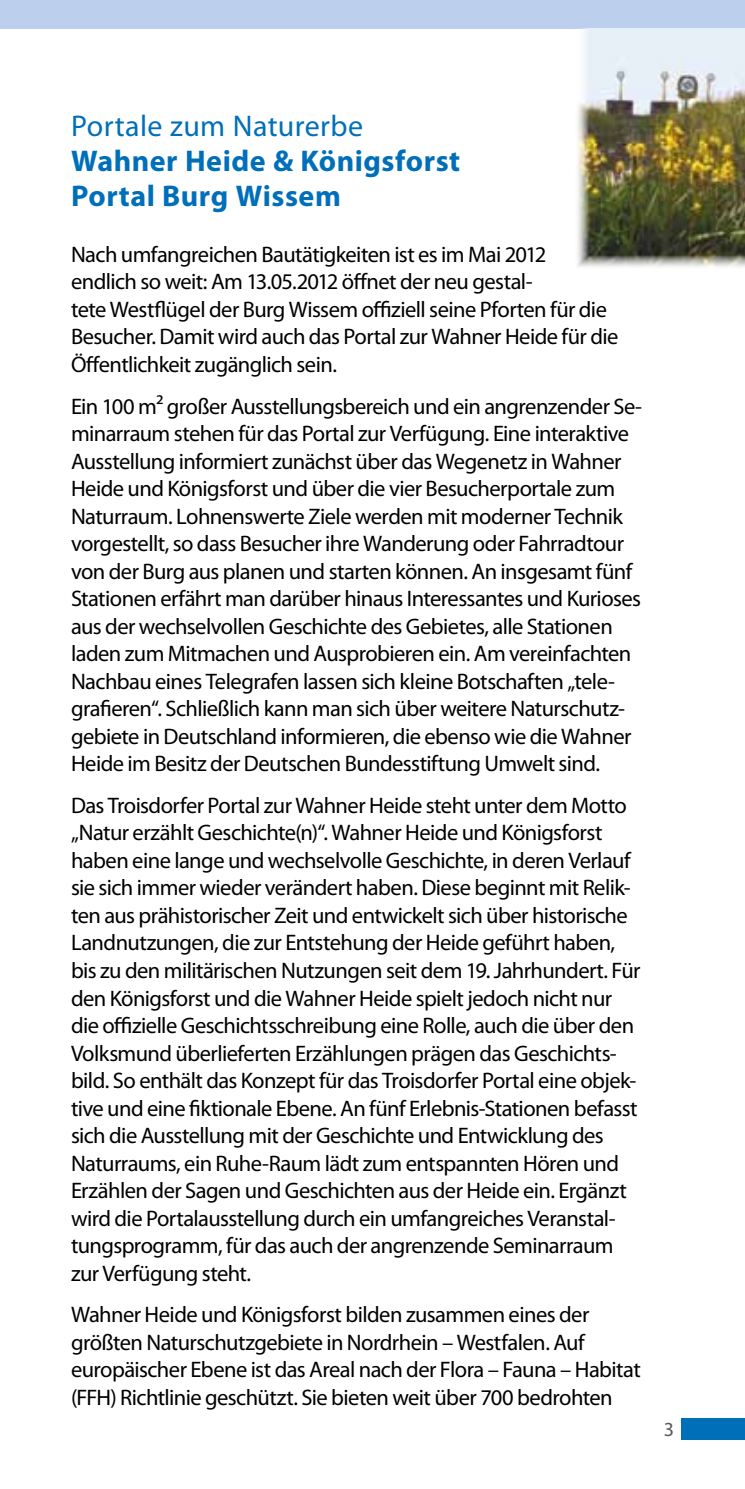
<style>
.page{position:relative;width:745px;height:1489px;background:#fff}
.page>*{position:absolute;margin:0;border:0;box-sizing:border-box;transform-origin:0 0}
.t1{font:700 30px/35px "Myriad Pro";letter-spacing:.015em;color:#006fb9}
.t2{font:30px "Myriad Pro";letter-spacing:.01em;color:#006fb9}
.t3{font:22.5px/27.5px "Myriad Pro";letter-spacing:-.025em;color:#000}
.t4{font:20px "Myriad Pro";color:#575756}
</style>
<div class="page">
<div style="left:0;top:0;width:744px;height:28px;background:#bcd0ed"></div>
<div style="left:681px;top:1418px;width:63px;height:21px;background:#006fb9"></div>
<img style="left:574px;top:28px;width:170px;height:239px">
<h1 class="t2" style="left:71px;top:107px;width:293px">Portale zum Naturerbe</h1>
<h1 class="t1" style="left:71px;top:142px;width:390px">Wahner Heide &amp; Königsforst<br>Portal Burg Wissem</h1>
<p class="t3" style="left:71px;top:240px;width:548px">Nach umfangreichen Bautätigkeiten ist es im Mai 2012<br>endlich so weit: Am 13.05.2012 öffnet der neu gestal-<br>tete Westflügel der Burg Wissem offiziell seine Pforten für die Besucher. Damit wird auch das Portal zur Wahner Heide für die Öffentlichkeit zugänglich sein.</p>
<p class="t3" style="left:71px;top:392px;width:572px">Ein 100 m² großer Ausstellungsbereich und ein angrenzender Se&shy;minarraum stehen für das Portal zur Verfügung. Eine interaktive Ausstellung informiert zunächst über das Wegenetz in Wahner Heide und Königsforst und über die vier Besucherportale zum Naturraum. Lohnenswerte Ziele werden mit moderner Technik vorgestellt, so dass Besucher ihre Wanderung oder Fahrradtour von der Burg aus planen und starten können. An insgesamt fünf Stationen erfährt man darüber hinaus Interessantes und Kurioses aus der wechselvollen Geschichte des Gebietes, alle Stationen laden zum Mitmachen und Ausprobieren ein. Am vereinfachten Nachbau eines Telegrafen lassen sich kleine Botschaften „tele&shy;grafieren“. Schließlich kann man sich über weitere Naturschutz&shy;gebiete in Deutschland informieren, die ebenso wie die Wahner Heide im Besitz der Deutschen Bundesstiftung Umwelt sind.</p>
<p class="t3" style="left:71px;top:791px;width:570px">Das Troisdorfer Portal zur Wahner Heide steht unter dem Motto „Natur erzählt Geschichte(n)“. Wahner Heide und Königsforst haben eine lange und wechselvolle Geschichte, in deren Verlauf sie sich immer wieder verändert haben. Diese beginnt mit Relik&shy;ten aus prähistorischer Zeit und entwickelt sich über historische Landnutzungen, die zur Entstehung der Heide geführt haben, bis zu den militärischen Nutzungen seit dem 19. Jahrhundert. Für den Königsforst und die Wahner Heide spielt jedoch nicht nur die offizielle Geschichtsschreibung eine Rolle, auch die über den Volksmund überlieferten Erzählungen prägen das Geschichts&shy;bild. So enthält das Konzept für das Troisdorfer Portal eine objek&shy;tive und eine fiktionale Ebene. An fünf Erlebnis-Stationen befasst sich die Ausstellung mit der Geschichte und Entwicklung des Naturraums, ein Ruhe-Raum lädt zum entspannten Hören und Erzählen der Sagen und Geschichten aus der Heide ein. Ergänzt wird die Portalausstellung durch ein umfangreiches Veranstal&shy;tungsprogramm, für das auch der angrenzende Seminarraum zur Verfügung steht.</p>
<p class="t3" style="left:71px;top:1300px;width:571px">Wahner Heide und Königsforst bilden zusammen eines der größten Naturschutzgebiete in Nordrhein – Westfalen. Auf europäischer Ebene ist das Areal nach der Flora – Fauna – Habitat (FFH) Richtlinie geschützt. Sie bieten weit über 700 bedrohten</p>
<p class="t4" style="left:663px;top:1417px;width:12px">3</p>
</div>
